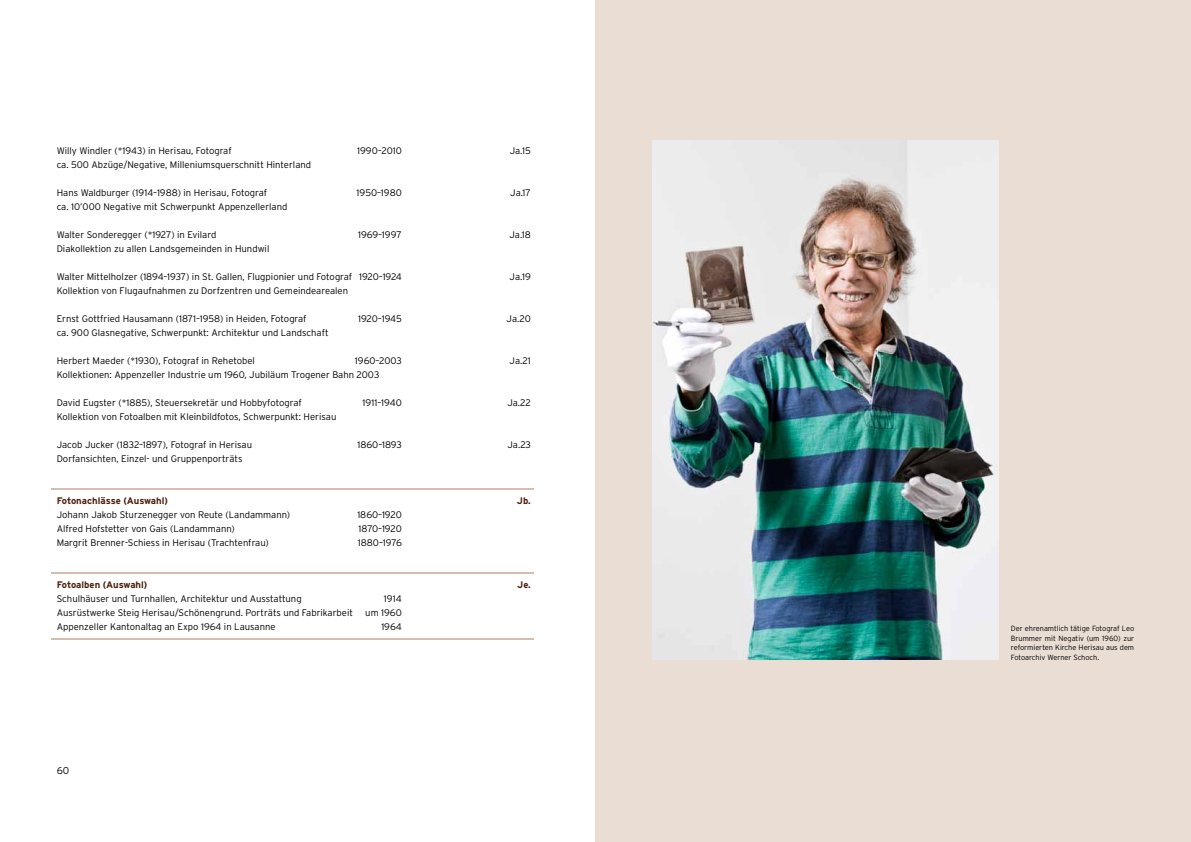
<style>
.page{position:relative;width:1191px;height:842px;background:#fff}
.page>*{position:absolute;margin:0;border:0;box-sizing:border-box;transform-origin:0 0}
.t1{font:300 10px "Interstate";color:#000}
.t2{font:300 9.5px "Interstate";color:#000}
.t3{font:700 9.5px "Interstate";color:#4d1f0e}
.t4{font:300 9.5px "Interstate";letter-spacing:-.02em;color:#000}
.t5{font:300 7.5px/9.5px "Interstate";letter-spacing:-.005em;color:#000;text-align:justify}
</style>
<div class="page">
<div style="left:595px;top:0;width:596px;height:842px;background:#eaddd4"></div>
<hr style="left:51px;top:489px;width:482px;height:1px;background:#d6bcad">
<hr style="left:51px;top:573px;width:482px;height:1px;background:#d6bcad">
<hr style="left:51px;top:638px;width:482px;height:1px;background:#d6bcad">
<img style="left:652px;top:140px;width:346px;height:520px">
<p class="t2" style="left:57px;top:145px;width:177px">Willy Windler (*1943) in Herisau, Fotograf</p>
<p class="t2" style="left:357px;top:145px;width:46px">1990–2010</p>
<p class="t2" style="left:510px;top:145px;width:23px">Ja.15</p>
<p class="t2" style="left:57px;top:159px;width:256px">ca. 500 Abzüge/Negative, Milleniumsquerschnitt Hinterland</p>
<p class="t2" style="left:57px;top:187px;width:212px">Hans Waldburger (1914–1988) in Herisau, Fotograf</p>
<p class="t2" style="left:357px;top:187px;width:47px">1950–1980</p>
<p class="t2" style="left:510px;top:187px;width:22px">Ja.17</p>
<p class="t2" style="left:57px;top:201px;width:232px">ca. 10’000 Negative mit Schwerpunkt Appenzellerland</p>
<p class="t2" style="left:57px;top:229px;width:161px">Walter Sonderegger (*1927) in Evilard</p>
<p class="t2" style="left:358px;top:229px;width:45px">1969–1997</p>
<p class="t2" style="left:509px;top:229px;width:23px">Ja.18</p>
<p class="t2" style="left:57px;top:243px;width:214px">Diakollektion zu allen Landsgemeinden in Hundwil</p>
<p class="t2" style="left:57px;top:271px;width:347px">Walter Mittelholzer (1894–1937) in St. Gallen, Flugpionier und Fotograf 1920–1924</p>
<p class="t2" style="left:509px;top:271px;width:23px">Ja.19</p>
<p class="t2" style="left:57px;top:285px;width:293px">Kollektion von Flugaufnahmen zu Dorfzentren und Gemeindearealen</p>
<p class="t2" style="left:57px;top:313px;width:251px">Ernst Gottfried Hausamann (1871–1958) in Heiden, Fotograf</p>
<p class="t2" style="left:358px;top:313px;width:45px">1920–1945</p>
<p class="t2" style="left:506px;top:313px;width:26px">Ja.20</p>
<p class="t2" style="left:57px;top:327px;width:273px">ca. 900 Glasnegative, Schwerpunkt: Architektur und Landschaft</p>
<p class="t2" style="left:57px;top:355px;width:200px">Herbert Maeder (*1930), Fotograf in Rehetobel</p>
<p class="t2" style="left:355px;top:355px;width:48px">1960–2003</p>
<p class="t2" style="left:509px;top:355px;width:23px">Ja.21</p>
<p class="t2" style="left:57px;top:369px;width:324px">Kollektionen: Appenzeller Industrie um 1960, Jubiläum Trogener Bahn 2003</p>
<p class="t2" style="left:57px;top:397px;width:247px">David Eugster (*1885), Steuersekretär und Hobbyfotograf</p>
<p class="t2" style="left:362px;top:397px;width:41px">1911–1940</p>
<p class="t2" style="left:507px;top:397px;width:25px">Ja.22</p>
<p class="t2" style="left:57px;top:411px;width:281px">Kollektion von Fotoalben mit Kleinbildfotos, Schwerpunkt: Herisau</p>
<p class="t2" style="left:57px;top:439px;width:197px">Jacob Jucker (1832–1897), Fotograf in Herisau</p>
<p class="t2" style="left:357px;top:439px;width:46px">1860–1893</p>
<p class="t2" style="left:507px;top:439px;width:25px">Ja.23</p>
<p class="t2" style="left:57px;top:453px;width:187px">Dorfansichten, Einzel- und Gruppenporträts</p>
<p class="t3" style="left:57px;top:495px;width:113px">Fotonachlässe (Auswahl)</p>
<p class="t3" style="left:517px;top:495px;width:15px">Jb.</p>
<p class="t2" style="left:57px;top:509px;width:235px">Johann Jakob Sturzenegger von Reute (Landammann)</p>
<p class="t2" style="left:357px;top:509px;width:46px">1860–1920</p>
<p class="t2" style="left:57px;top:523px;width:180px">Alfred Hofstetter von Gais (Landammann)</p>
<p class="t4" style="left:358px;top:523px;width:45px">1870–1920</p>
<p class="t2" style="left:57px;top:537px;width:214px">Margrit Brenner-Schiess in Herisau (Trachtenfrau)</p>
<p class="t2" style="left:358px;top:537px;width:45px">1880–1976</p>
<p class="t3" style="left:57px;top:579px;width:92px">Fotoalben (Auswahl)</p>
<p class="t3" style="left:517px;top:579px;width:15px">Je.</p>
<p class="t2" style="left:57px;top:593px;width:246px">Schulhäuser und Turnhallen, Architektur und Ausstattung</p>
<p class="t2" style="left:384px;top:593px;width:19px">1914</p>
<p class="t2" style="left:57px;top:607px;width:298px">Ausrüstwerke Steig Herisau/Schönengrund. Porträts und Fabrikarbeit</p>
<p class="t2" style="left:365px;top:607px;width:38px">um 1960</p>
<p class="t2" style="left:57px;top:621px;width:220px">Appenzeller Kantonaltag an Expo 1964 in Lausanne</p>
<p class="t2" style="left:381px;top:621px;width:22px">1964</p>
<p class="t5" style="left:1011px;top:623px;width:125px">Der ehrenamtlich tätige Fotograf Leo Brummer mit Negativ (um 1960) zur reformierten Kirche Herisau aus dem Fotoarchiv Werner Schoch.</p>
<p class="t1" style="left:57px;top:765px;width:14px">60</p>
</div>
